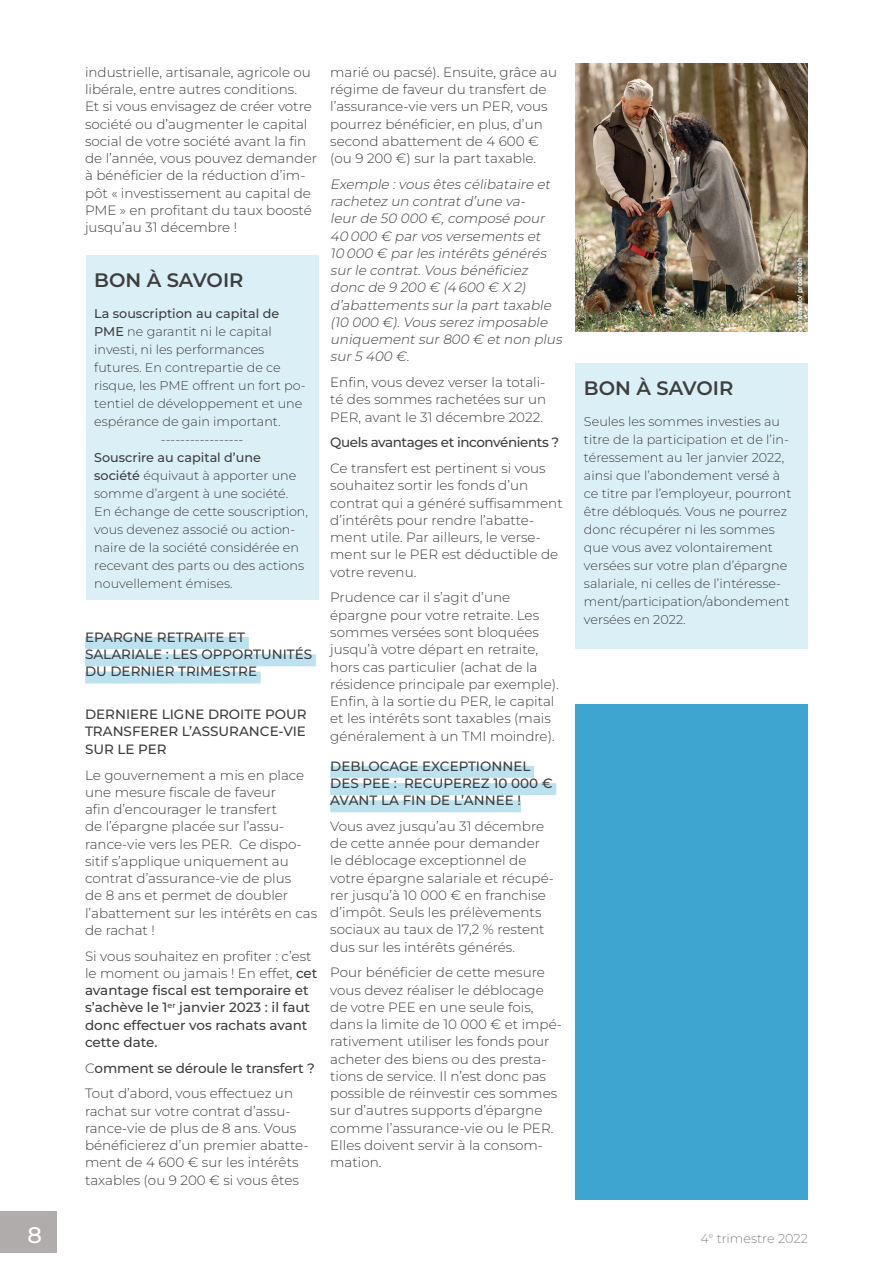
<style>
.page{position:relative;width:893px;height:1263px;background:#fff}
.page>*{position:absolute;margin:0;border:0;box-sizing:border-box;transform-origin:0 0}
.t1{font:500 22.5px "Montserrat";color:#fff}
.t2{font:600 19.5px "Montserrat";color:#3e3e3f}
.t3{font:300 13.5px/17.2px "Montserrat";color:#3e3e3f}
.t4{font:500 13.5px/17.2px "Montserrat";color:#3e3e3f}
.t5{font:italic 300 13.5px/17.2px "Montserrat";color:#3e3e3f}
.t6{font:500 13.5px "Montserrat";letter-spacing:-.03em;color:#3e3e3f}
.t7{font:300 12.75px/18px "Montserrat";color:#3e3e3f}
.t8{font:500 12.75px "Montserrat";color:#3e3e3f}
.t9{font:300 12.75px "Montserrat";color:#888586}
.t10{font:700 6.75px "Arial";color:#fff}
.s1{font-weight:500}
.s2{font-weight:300}
</style>
<div class="page">
<div style="left:0;top:1210px;width:57px;height:42px;background:#b0acac"></div>
<img style="left:575px;top:64px;width:233px;height:268px">
<div style="left:85px;top:637px;width:164px;height:12px;background:#bde2ef"></div>
<div style="left:85px;top:654px;width:231px;height:12px;background:#bde2ef"></div>
<div style="left:85px;top:671px;width:176px;height:12px;background:#bde2ef"></div>
<div style="left:575px;top:704px;width:233px;height:495px;background:#3da5cf"></div>
<div style="left:330px;top:766px;width:204px;height:12px;background:#bde2ef"></div>
<div style="left:330px;top:783px;width:226px;height:12px;background:#bde2ef"></div>
<div style="left:330px;top:800px;width:191px;height:12px;background:#bde2ef"></div>
<div style="left:86px;top:256px;width:233px;height:344px;background:#dbf0f6"></div>
<div style="left:575px;top:364px;width:233px;height:285px;background:#dbf0f6"></div>
<div style="left:795px;top:257px;width:10px;height:71px;background:#231f20;opacity:.21"></div>
<p class="t3" style="left:85px;top:63px;width:233px">industrielle, artisanale, agricole ou libérale, entre autres conditions.<br>Et si vous envisagez de créer votre société ou d’augmenter le capital social de votre société avant la fin de l’année, vous pouvez demander à bénéficier de la réduction d’im&shy;pôt « investissement au capital de PME » en profitant du taux boosté jusqu’au 31 décembre !</p>
<h2 class="t2" style="left:94px;top:267px;width:151px">BON À SAVOIR</h2>
<p class="t8" style="left:94px;top:305px;width:187px">La souscription au capital de</p>
<p class="t7" style="left:94px;top:322px;width:179px"><span class="s1">PME</span> ne garantit ni le capital</p>
<p class="t7" style="left:94px;top:340px;width:172px">investi, ni les performances</p>
<p class="t7" style="left:94px;top:358px;width:188px">futures. En contrepartie de ce</p>
<p class="t7" style="left:94px;top:376px;width:213px">risque, les PME offrent un fort po-</p>
<p class="t7" style="left:94px;top:394px;width:210px">tentiel de développement et une</p>
<p class="t7" style="left:94px;top:412px;width:188px">espérance de gain important.</p>
<p class="t7" style="left:161px;top:430px;width:84px">-----------------</p>
<p class="t7" style="left:94px;top:448px;width:215px"><span class="s1">Souscrire au capital d’une société</span> équivaut à apporter une somme d’argent à une société.<br>En échange de cette souscription, vous devenez associé ou action&shy;naire de la société considérée en recevant des parts ou des actions nouvellement émises.</p>
<p class="t4" style="left:85px;top:628px;width:229px">EPARGNE RETRAITE ET<br>SALARIALE : LES OPPORTUNITÉS<br>DU DERNIER TRIMESTRE</p>
<p class="t4" style="left:85px;top:705px;width:223px;text-align:justify">DERNIERE LIGNE DROITE POUR TRANSFERER L’ASSURANCE-VIE SUR LE PER</p>
<p class="t3" style="left:85px;top:766px;width:234px">Le gouvernement a mis en place une mesure fiscale de faveur<br>afin d’encourager le transfert<br>de l’épargne placée sur l’assu&shy;rance-vie vers les PER. Ce dispo&shy;sitif s’applique uniquement au contrat d’assurance-vie de plus<br>de 8 ans et permet de doubler l’abattement sur les intérêts en cas de rachat !</p>
<p class="t4" style="left:85px;top:947px;width:234px"><span class="s2">Si vous souhaitez en profiter : c’est le moment ou jamais ! En effet,</span> cet avantage fiscal est temporaire et s’achève le 1<sup>er</sup> janvier 2023 : il faut donc effectuer vos rachats avant cette date.</p>
<p class="t3" style="left:85px;top:1054px;width:231px;line-height:25.8px">C<span class="s1">omment se déroule le transfert ?<br></span>Tout d’abord, vous effectuez un</p>
<p class="t3" style="left:85px;top:1102px;width:225px">rachat sur votre contrat d’assu&shy;rance-vie de plus de 8 ans. Vous bénéficierez d’un premier abatte&shy;ment de 4 600 € sur les intérêts taxables (ou 9 200 € si vous êtes</p>
<p class="t3" style="left:330px;top:63px;width:228px">marié ou pacsé). Ensuite, grâce au régime de faveur du transfert de l’assurance-vie vers un PER, vous pourrez bénéficier, en plus, d’un second abattement de 4 600 € (ou 9 200 €) sur la part taxable.</p>
<p class="t5" style="left:330px;top:175px;width:236px">Exemple :vous êtes célibataire et rachetez un contratd’une va&shy;leurde 50 000 €,composé pour<br>40 000 € parvos versements et<br>10 000 € parles intérêts générés surle contrat.Vous bénéficiez donc de 9 200 € (4 600 € X 2) d’abattements surla parttaxable (10 000 €).Vous serez imposable uniquementsur800 € etnon plus sur5 400 €.</p>
<p class="t3" style="left:330px;top:373px;width:217px;text-align:justify">Enfin, vous devez verser la totali&shy;té des sommes rachetées sur un PER, avant le 31 décembre 2022.</p>
<p class="t6" style="left:330px;top:434px;width:231px">Quels avantages et inconvénients ?</p>
<p class="t3" style="left:330px;top:459px;width:234px">Ce transfert est pertinent si vous souhaitez sortir les fonds d’un contrat qui a généré suffisamment d’intérêts pour rendre l’abatte&shy;ment utile. Par ailleurs, le verse&shy;ment sur le PER est déductible de votre revenu.</p>
<p class="t3" style="left:330px;top:589px;width:230px">Prudence car il s’agit d’une épargne pour votre retraite. Les sommes versées sont bloquées jusqu’à votre départ en retraite, hors cas particulier (achat de la résidence principale par exemple).<br>Enfin, à la sortie du PER, le capital et les intérêts sont taxables (mais généralement à un TMI moindre).</p>
<p class="t4" style="left:330px;top:757px;width:224px">DEBLOCAGE EXCEPTIONNEL<br>DES PEE : RECUPEREZ 10 000 €<br>AVANT LA FIN DE L’ANNEE !</p>
<p class="t3" style="left:330px;top:817px;width:225px">Vous avez jusqu’au 31 décembre de cette année pour demander le déblocage exceptionnel de votre épargne salariale et récupé&shy;rer jusqu’à 10 000 € en franchise d’impôt. Seuls les prélèvements sociaux au taux de 17,2 % restent dus sur les intérêts générés.</p>
<p class="t3" style="left:330px;top:963px;width:233px">Pour bénéficier de cette mesure vous devez réaliser le déblocage de votre PEE en une seule fois, dans la limite de 10 000 € et impé&shy;rativement utiliser les fonds pour acheter des biens ou des presta&shy;tions de service. Il n’est donc pas possible de réinvestir ces sommes sur d’autres supports d’épargne comme l’assurance-vie ou le PER.<br>Elles doivent servir à la consom&shy;mation.</p>
<p class="t10" style="left:795px;top:326px;width:69px;rotate:-90deg">© envato/ prostooleh</p>
<h2 class="t2" style="left:584px;top:374px;width:151px">BON À SAVOIR</h2>
<p class="t7" style="left:584px;top:412px;width:209px">Seules les sommes investies au titre de la participation et de l’in&shy;téressement au 1er janvier 2022, ainsi que l’abondement versé à ce titre par l’employeur, pourront être débloqués. Vous ne pourrez donc récupérer ni les sommes que vous avez volontairement versées sur votre plan d’épargne salariale, ni celles de l’intéresse&shy;ment/participation/abondement versées en 2022.</p>
<h1 class="t1" style="left:28px;top:1220px;width:16px">8</h1>
<p class="t9" style="left:700px;top:1229px;width:109px">4<sup>e</sup> trimestre 2022</p>
</div>
